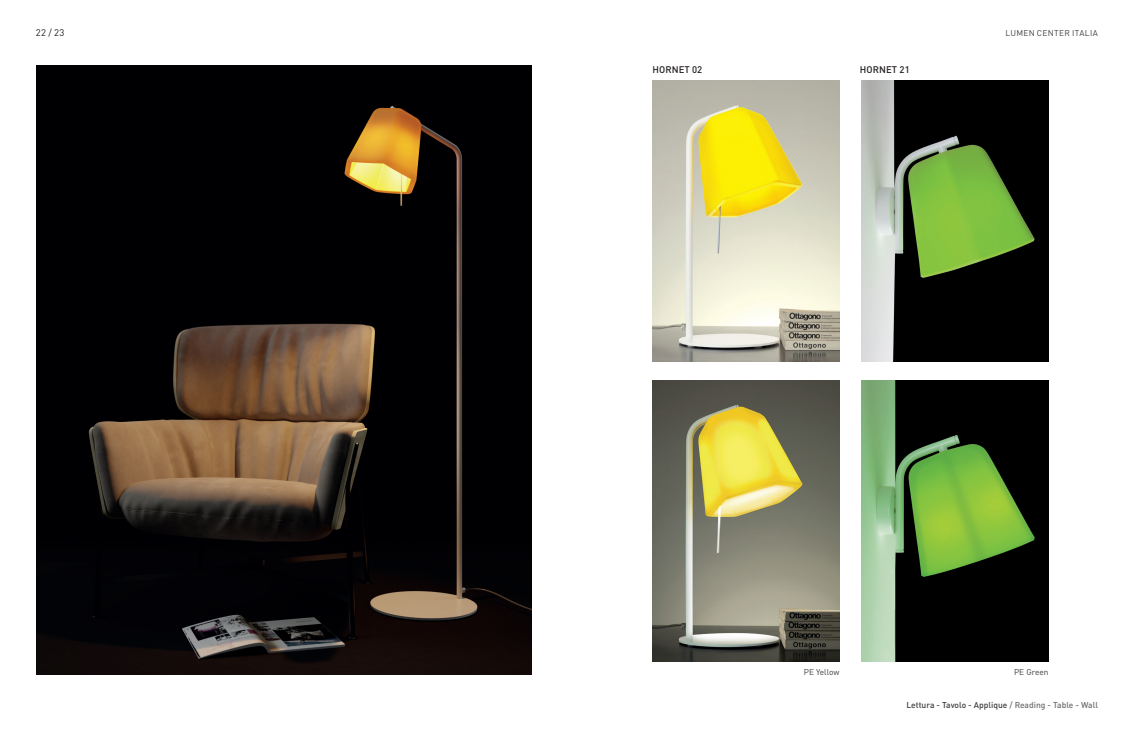
<style>
.page{position:relative;width:1134px;height:738px;background:#fff}
.page>*{position:absolute;margin:0;border:0;box-sizing:border-box;transform-origin:0 0}
.t1{font:500 9.5px "DIN Pro";letter-spacing:.01em;color:#231f20}
.n_pagina{font:9.5px "DIN Pro";color:#231f20}
.text_ita{font:500 8.5px "DIN Pro";color:#3e3e3f}
.t2{font:8.3px "DIN Pro";letter-spacing:.025em;color:#3e3e3f}
.t3{font:8.3px "DIN Pro";letter-spacing:-.005em;color:#3e3e3f}
.s1{color:#6c6d70}
</style>
<div class="page">
<img style="left:36px;top:65px;width:495px;height:609px">
<img style="left:652px;top:81px;width:187px;height:280px">
<img style="left:652px;top:380px;width:187px;height:281px">
<img style="left:861px;top:81px;width:187px;height:280px">
<img style="left:861px;top:380px;width:187px;height:281px">
<p class="n_pagina" style="left:36px;top:25px;width:30px">22 / 23</p>
<p class="t2" style="left:1005px;top:27px;width:94px">LUMEN CENTER ITALIA</p>
<p class="t1" style="left:652px;top:61px;width:51px">HORNET 02</p>
<p class="t1" style="left:860px;top:61px;width:51px">HORNET 21</p>
<p class="t3" style="left:804px;top:664px;width:37px">PE Yellow</p>
<p class="t2" style="left:1014px;top:664px;width:36px">PE Green</p>
<p class="text_ita" style="left:906px;top:697px;width:193px">Lettura - Tavolo - Applique <span class="s1">/ Reading - Table - Wall</span></p>
</div>
